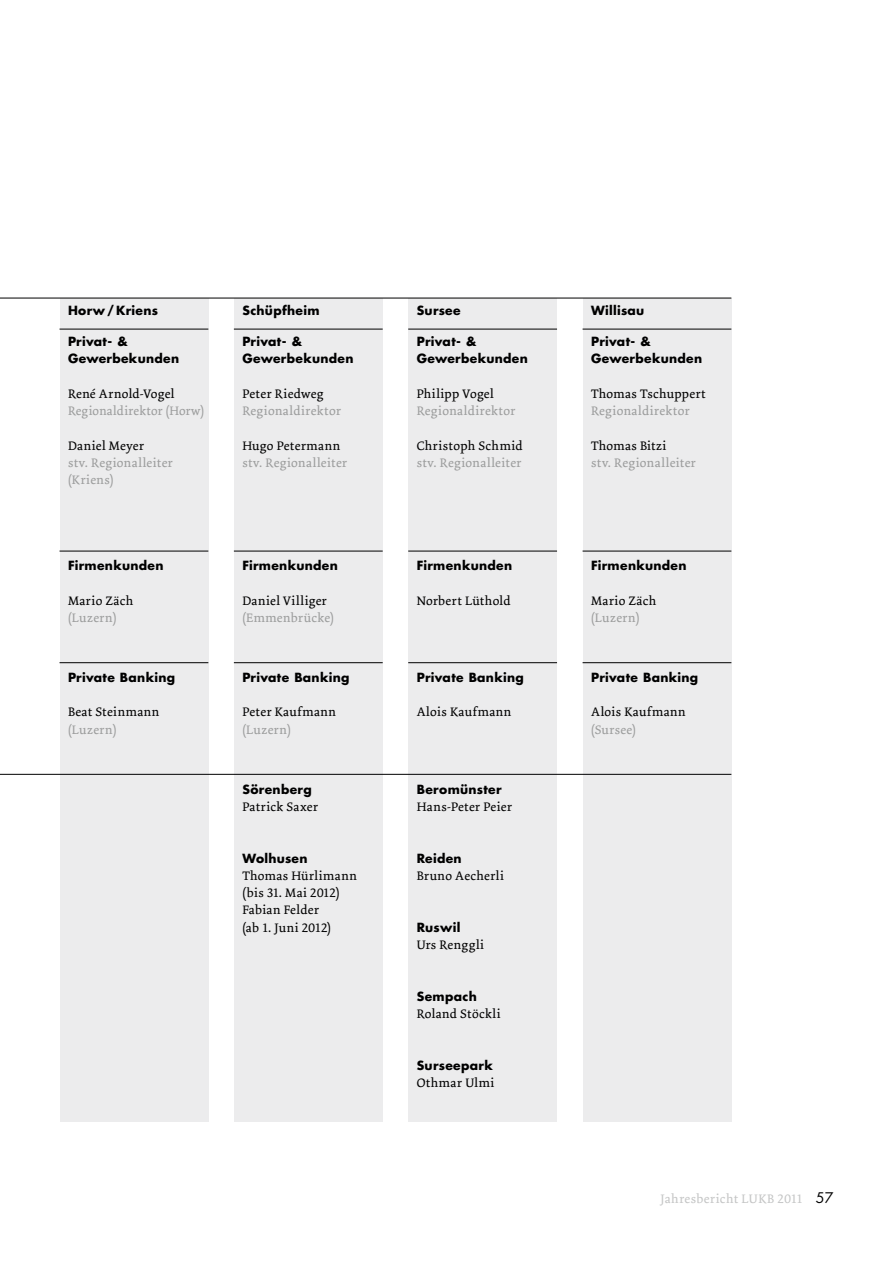
<style>
.page{position:relative;width:893px;height:1263px;background:#fff}
.page>*{position:absolute;margin:0;border:0;box-sizing:border-box;transform-origin:0 0}
.t1{font:13.5px/17.2px "Dolly LF";letter-spacing:.03em;color:#000}
.t2{font:13.5px/17.2px "Dolly LF";letter-spacing:.03em;color:#9c9d9d}
.t3{font:13.5px "Dolly LF";letter-spacing:.025em;color:#c5c6c6}
.t4{font:700 12.3px/17.2px "Futura Std";letter-spacing:.025em;color:#000}
.s1{font-family:"Futura Std";font-size:14.25px;color:#000}
</style>
<div class="page">
<div style="left:60px;top:298px;width:148px;height:823px;background:#ececed"></div>
<div style="left:234px;top:298px;width:149px;height:823px;background:#ececed"></div>
<div style="left:408px;top:298px;width:149px;height:823px;background:#ececed"></div>
<div style="left:583px;top:298px;width:148px;height:823px;background:#ececed"></div>
<hr style="left:0;top:774px;width:731px;height:1px;background:#000">
<hr style="left:583px;top:329px;width:148px;height:1px;background:#000">
<hr style="left:408px;top:329px;width:149px;height:1px;background:#000">
<hr style="left:234px;top:329px;width:149px;height:1px;background:#000">
<hr style="left:60px;top:329px;width:148px;height:1px;background:#000">
<hr style="left:583px;top:551px;width:148px;height:1px;background:#000">
<hr style="left:408px;top:551px;width:149px;height:1px;background:#000">
<hr style="left:234px;top:551px;width:149px;height:1px;background:#000">
<hr style="left:60px;top:551px;width:148px;height:1px;background:#000">
<hr style="left:583px;top:662px;width:148px;height:1px;background:#000">
<hr style="left:408px;top:662px;width:149px;height:1px;background:#000">
<hr style="left:234px;top:662px;width:149px;height:1px;background:#000">
<hr style="left:60px;top:662px;width:148px;height:1px;background:#000">
<hr style="left:0;top:298px;width:731px;height:1px;background:#000">
<p class="t4" style="left:68px;top:302px;width:92px">Horw / Kriens</p>
<p class="t4" style="left:242px;top:302px;width:79px">Schüpfheim</p>
<p class="t4" style="left:417px;top:302px;width:46px">Sursee</p>
<p class="t4" style="left:591px;top:302px;width:55px">Willisau</p>
<p class="t4" style="left:68px;top:333px;width:113px">Privat- &amp;<br>Gewerbekunden</p>
<p class="t1" style="left:68px;top:385px;width:108px">René Arnold-Vogel</p>
<p class="t2" style="left:68px;top:402px;width:138px">Regionaldirektor (Horw)</p>
<p class="t1" style="left:68px;top:437px;width:77px">Daniel Meyer</p>
<p class="t2" style="left:68px;top:454px;width:106px">stv. Regionalleiter (Kriens)</p>
<p class="t4" style="left:68px;top:557px;width:97px">Firmenkunden</p>
<p class="t1" style="left:68px;top:592px;width:67px">Mario Zäch</p>
<p class="t2" style="left:68px;top:609px;width:50px">(Luzern)</p>
<p class="t4" style="left:68px;top:668px;width:109px">Private Banking</p>
<p class="t1" style="left:68px;top:704px;width:93px">Beat Steinmann</p>
<p class="t2" style="left:68px;top:721px;width:50px">(Luzern)</p>
<p class="t4" style="left:242px;top:333px;width:113px">Privat- &amp;<br>Gewerbekunden</p>
<p class="t1" style="left:242px;top:385px;width:83px">Peter Riedweg</p>
<p class="t2" style="left:242px;top:402px;width:100px">Regionaldirektor</p>
<p class="t1" style="left:242px;top:437px;width:99px">Hugo Petermann</p>
<p class="t2" style="left:242px;top:454px;width:106px">stv. Regionalleiter</p>
<p class="t4" style="left:242px;top:557px;width:97px">Firmenkunden</p>
<p class="t1" style="left:242px;top:592px;width:86px">Daniel Villiger</p>
<p class="t2" style="left:242px;top:609px;width:93px">(Emmenbrücke)</p>
<p class="t4" style="left:242px;top:668px;width:109px">Private Banking</p>
<p class="t1" style="left:242px;top:704px;width:95px">Peter Kaufmann</p>
<p class="t2" style="left:242px;top:721px;width:50px">(Luzern)</p>
<p class="t4" style="left:242px;top:780px;width:71px">Sörenberg</p>
<p class="t1" style="left:242px;top:798px;width:77px">Patrick Saxer</p>
<p class="t4" style="left:242px;top:849px;width:67px">Wolhusen</p>
<p class="t1" style="left:242px;top:867px;width:116px">Thomas Hürlimann (bis 31. Mai 2012)<br>Fabian Felder<br>(ab 1. Juni 2012)</p>
<p class="t4" style="left:417px;top:333px;width:113px">Privat- &amp;<br>Gewerbekunden</p>
<p class="t1" style="left:417px;top:385px;width:79px">Philipp Vogel</p>
<p class="t2" style="left:417px;top:402px;width:100px">Regionaldirektor</p>
<p class="t1" style="left:417px;top:437px;width:107px">Christoph Schmid</p>
<p class="t2" style="left:417px;top:454px;width:106px">stv. Regionalleiter</p>
<p class="t4" style="left:417px;top:557px;width:97px">Firmenkunden</p>
<p class="t1" style="left:417px;top:592px;width:95px">Norbert Lüthold</p>
<p class="t4" style="left:417px;top:668px;width:109px">Private Banking</p>
<p class="t1" style="left:417px;top:704px;width:96px">Alois Kaufmann</p>
<p class="t4" style="left:417px;top:780px;width:86px">Beromünster</p>
<p class="t1" style="left:417px;top:798px;width:97px">Hans-Peter Peier</p>
<p class="t4" style="left:417px;top:849px;width:47px">Reiden</p>
<p class="t1" style="left:417px;top:867px;width:89px">Bruno Aecherli</p>
<p class="t4" style="left:417px;top:918px;width:45px">Ruswil</p>
<p class="t1" style="left:417px;top:936px;width:69px">Urs Renggli</p>
<p class="t4" style="left:417px;top:987px;width:62px">Sempach</p>
<p class="t1" style="left:417px;top:1005px;width:86px">Roland Stöckli</p>
<p class="t4" style="left:417px;top:1056px;width:78px">Surseepark</p>
<p class="t1" style="left:417px;top:1074px;width:79px">Othmar Ulmi</p>
<p class="t4" style="left:591px;top:333px;width:113px">Privat- &amp;<br>Gewerbekunden</p>
<p class="t1" style="left:591px;top:385px;width:116px">Thomas Tschuppert</p>
<p class="t2" style="left:591px;top:402px;width:100px">Regionaldirektor</p>
<p class="t1" style="left:591px;top:437px;width:77px">Thomas Bitzi</p>
<p class="t2" style="left:591px;top:454px;width:106px">stv. Regionalleiter</p>
<p class="t4" style="left:591px;top:557px;width:97px">Firmenkunden</p>
<p class="t1" style="left:591px;top:592px;width:67px">Mario Zäch</p>
<p class="t2" style="left:591px;top:609px;width:50px">(Luzern)</p>
<p class="t4" style="left:591px;top:668px;width:109px">Private Banking</p>
<p class="t1" style="left:591px;top:704px;width:96px">Alois Kaufmann</p>
<p class="t2" style="left:591px;top:721px;width:46px">(Sursee)</p>
<p class="t3" style="left:660px;top:1191px;width:174px">Jahresbericht LUKB 2011 <span class="s1">57</span></p>
</div>
